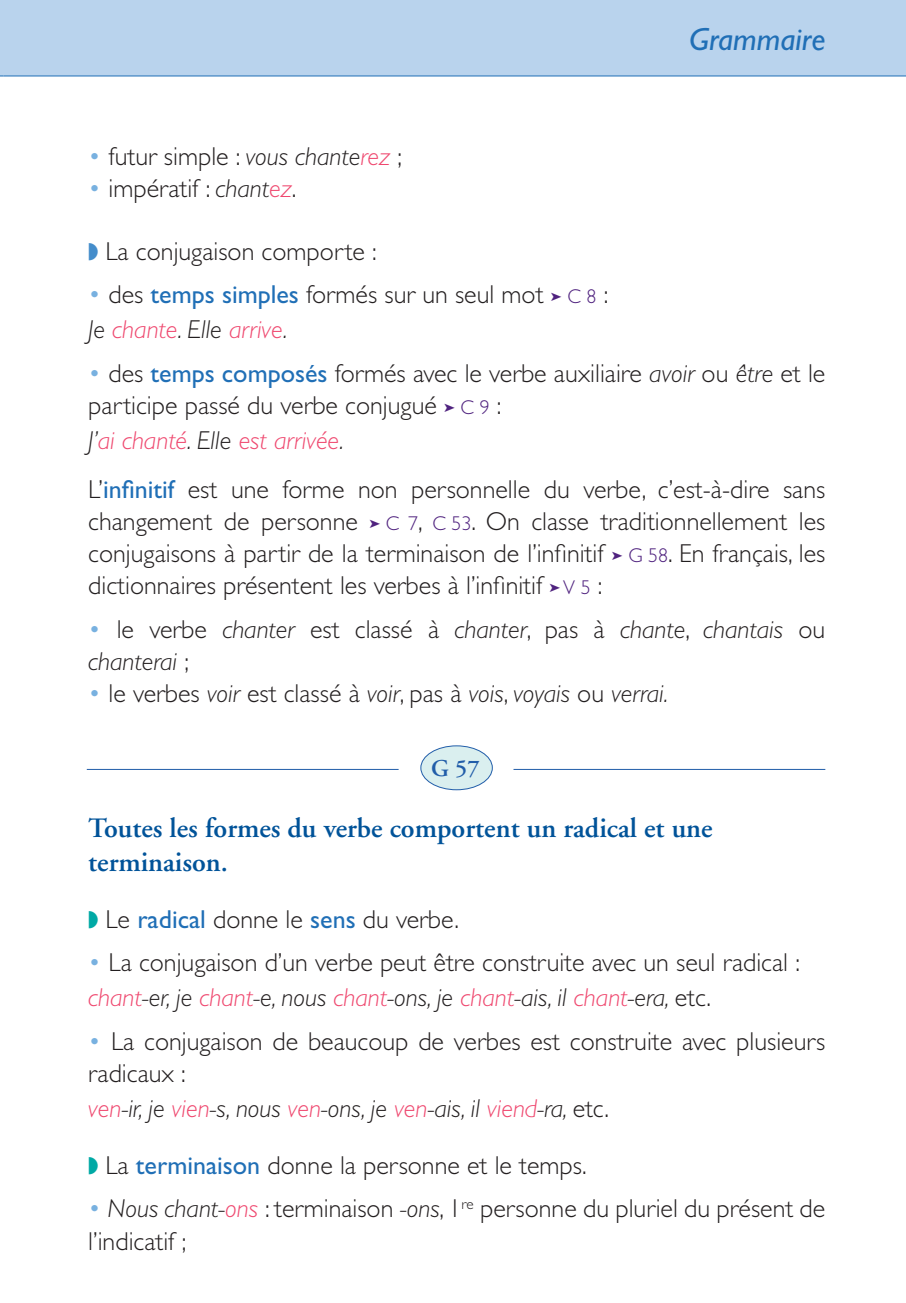
<style>
.page{position:relative;width:906px;height:1303px;background:#fff}
.page>*{position:absolute;margin:0;border:0;box-sizing:border-box;transform-origin:0 0}
.t1{font:italic 32px "Gill Sans";color:#206fb6}
.t2{font:600 28px/34.2px "Adobe Garamond";color:#015399}
.t3{font:300 26px/32.2px "Gill Sans";color:#231f20}
.t4{font:italic 300 26px/32.2px "Gill Sans";color:#231f20}
.t5{font:600 24px "Adobe Garamond";color:#215da9}
.s1{color:#78b1e0}
.s2{font-style:italic}
.s3{font-style:italic;color:#ef486f}
.s4{color:#448dcb}
.s5{font-weight:400;color:#206fb6}
.s6{color:#50237f}
.s7{font-size:20px;color:#50237f}
.s8{font-style:normal;color:#78b1e0}
.s9{font-style:normal}
.s10{color:#00a9a5}
.s11{color:#ef486f}
.s12{font-weight:400;font-style:normal;color:#206fb6}
</style>
<div class="page">
<hr style="left:0;top:0;width:3px;height:76px;background:#b9d3ed">
<div style="left:3px;top:0;width:903px;height:76px;background:#b9d3ed"></div>
<hr style="left:3px;top:75px;width:903px;height:1px;background:#206fb6">
<hr style="left:87px;top:769px;width:312px;height:1px;background:#215da9">
<hr style="left:513px;top:769px;width:312px;height:1px;background:#215da9">
<div style="left:421px;top:746px;width:71px;height:44px;background:#daefef;border-radius:50%"></div>
<div style="left:421px;top:745px;width:72px;height:45px;border:1px solid #215da9;border-radius:50%"></div>
<p class="t1" style="left:689px;top:21px;width:137px">Grammaire</p>
<p class="t3" style="left:88px;top:140px;width:315px"><span class="s1">•</span> futur simple : <span class="s2">vous chante</span><span class="s3">rez</span> ;</p>
<p class="t3" style="left:88px;top:172px;width:210px"><span class="s1">•</span> impératif : <span class="s2">chant</span><span class="s3">ez</span>.</p>
<p class="t3" style="left:88px;top:235px;width:290px"><span class="s4">◗</span> La conjugaison comporte :</p>
<p class="t3" style="left:88px;top:277px;width:521px;line-height:35px"><span class="s1">•</span> des <span class="s5">temps simples</span> formés sur un seul mot <span class="s6">➤</span> <span class="s7">C 8</span> :<br><span class="s2">Je</span> <span class="s3">chante</span><span class="s2">. Elle</span> <span class="s3">arrive</span><span class="s2">.</span></p>
<p class="t3" style="left:88px;top:357px;width:739px"><span class="s1">•</span> des <span class="s5">temps composés</span> formés avec le verbe auxiliaire <span class="s2">avoir</span> ou <span class="s2">être</span> et le participe passé du verbe conjugué <span class="s6">➤</span> <span class="s7">C 9</span> :</p>
<p class="t3" style="left:88px;top:415px;width:739px;line-height:49.2px"><span class="s2">J’</span><span class="s3">ai chanté</span><span class="s2">. Elle</span> <span class="s3">est arrivée</span><span class="s2">.<br></span>L’<span class="s5">infinitif</span> est une forme non personnelle du verbe, c’est-à-dire sans</p>
<p class="t3" style="left:88px;top:505px;width:739px;text-align:justify">changement de personne <span class="s6">➤</span> <span class="s7">C 7</span>, <span class="s7">C 53</span>. On classe traditionnellement les conjugaisons à partir de la terminaison de l’infinitif <span class="s6">➤</span> <span class="s7">G 58</span>. En français, les dictionnaires présentent les verbes à l’infinitif <span class="s6">➤</span> <span class="s7">V 5</span> :</p>
<p class="t4" style="left:88px;top:613px;width:739px"><span class="s8">•</span> <span class="s9">le verbe</span> chanter <span class="s9">est classé à</span> chanter<span class="s9">, pas à</span> chante<span class="s9">,</span> chantais <span class="s9">ou </span>chanterai <span class="s9">;</span></p>
<p class="t3" style="left:88px;top:677px;width:581px"><span class="s1">•</span> le verbes <span class="s2">voir</span> est classé à <span class="s2">voir</span>, pas à <span class="s2">vois</span>, <span class="s2">voyais</span> ou <span class="s2">verrai.</span></p>
<p class="t5" style="left:431px;top:755px;width:50px">G 57</p>
<p class="t2" style="left:88px;top:811px;width:626px">Toutes les formes du verbe comportent un radical et une terminaison.</p>
<p class="t3" style="left:88px;top:903px;width:372px"><span class="s10">◗</span> Le <span class="s5">radical</span> donne le <span class="s5">sens</span> du verbe.</p>
<p class="t3" style="left:88px;top:945px;width:713px;line-height:35px"><span class="s1">•</span> La conjugaison d’un verbe peut être construite avec un seul radical : <span class="s3">chant</span><span class="s2">-er, je</span> <span class="s3">chant</span><span class="s2">-e, nous</span> <span class="s3">chant</span><span class="s2">-ons, je</span> <span class="s3">chant</span><span class="s2">-ais, il</span> <span class="s3">chant</span><span class="s2">-era,</span> etc.</p>
<p class="t3" style="left:88px;top:1025px;width:739px"><span class="s1">•</span> La conjugaison de beaucoup de verbes est construite avec plusieurs radicaux :</p>
<p class="t4" style="left:88px;top:1080px;width:522px;line-height:56.8px"><span class="s11">ven</span>-ir, je <span class="s11">vien</span>-s, nous <span class="s11">ven</span>-ons, je <span class="s11">ven</span>-ais, il <span class="s11">viend</span>-ra, <span class="s9">etc. </span><span class="s10">◗</span> <span class="s9">La</span> <span class="s12">terminaison</span> <span class="s9">donne la personne et le temps.</span></p>
<p class="t3" style="left:88px;top:1192px;width:739px"><span class="s1">•</span> <span class="s2">Nous chant-</span><span class="s3">ons</span> : terminaison <span class="s2">-ons</span>, 1<sup>re</sup> personne du pluriel du présent de l’indicatif ;</p>
</div>
